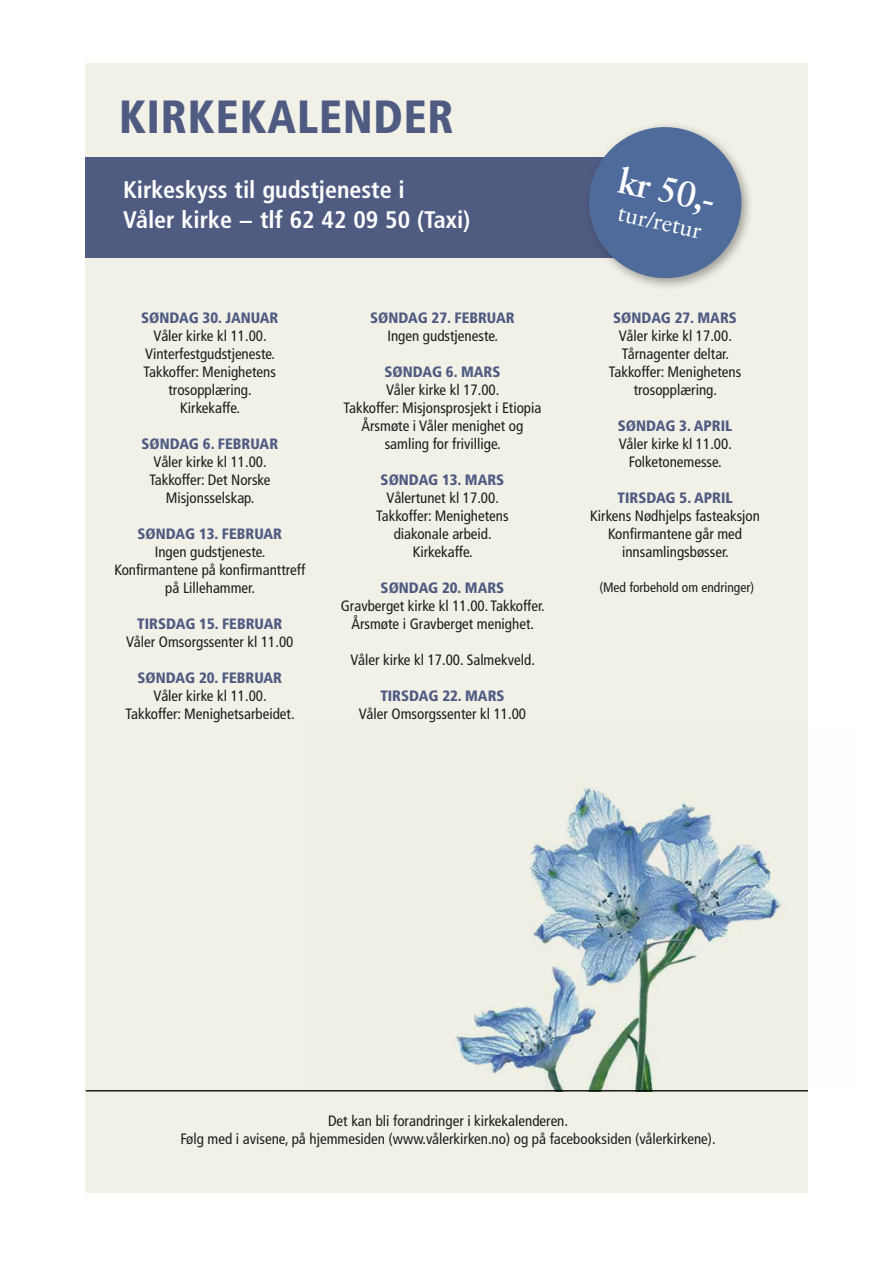
<style>
.page{position:relative;width:893px;height:1263px;background:#fff}
.page>*{position:absolute;margin:0;border:0;box-sizing:border-box;transform-origin:0 0}
.t1{font:900 condensed 46.5px "Frutiger LT Std";letter-spacing:.02em;color:#505b82;scale:.95 1}
.t2{font:700 35.85px "Sabon LT Std";color:#fff}
.t3{font:700 condensed 24px/30px "Frutiger LT Std";color:#fff}
.t4{font:23.25px "Sabon LT Std";color:#fff}
.t5{font:condensed 15px/18px "Frutiger LT Std";color:#1d1d1b;text-align:center}
.t6{font:900 condensed 15px "Frutiger LT Std";color:#505b82}
.t7{font:condensed 13.5px "Frutiger LT Std";color:#1d1d1b}
</style>
<div class="page">
<div style="left:85px;top:64px;width:723px;height:1129px;background:#f1f1e8"></div>
<div style="left:85px;top:157px;width:579px;height:100px;background:#505b82"></div>
<hr style="left:86px;top:1090px;width:722px;height:1px;background:#1d1d1b">
<svg style="left:582px;top:125px;width:167px;height:160px"></svg>
<img style="left:453px;top:787px;width:355px;height:304px">
<h1 class="t1" style="left:119px;top:89px;width:354px">KIRKEKALENDER</h1>
<h3 class="t3" style="left:123px;top:175px;width:349px">Kirkeskyss til gudstjeneste i<br>Våler kirke − tlf 62 42 09 50 (Taxi)</h3>
<p class="t6" style="left:141px;top:309px;width:139px">SØNDAG 30. JANUAR</p>
<p class="t5" style="left:144px;top:327px;width:134px">Våler kirke kl 11.00.<br>Vinterfestgudstjeneste.<br>Takkoffer: Menighetens trosopplæring.<br>Kirkekaffe.</p>
<p class="t6" style="left:141px;top:435px;width:138px">SØNDAG 6. FEBRUAR</p>
<p class="t5" style="left:149px;top:453px;width:123px">Våler kirke kl 11.00.<br>Takkoffer: Det Norske<br>Misjonsselskap.</p>
<p class="t6" style="left:138px;top:525px;width:146px">SØNDAG 13. FEBRUAR</p>
<p class="t5" style="left:114px;top:543px;width:192px">Ingen gudstjeneste.<br>Konfirmantene på konfirmanttreff på Lillehammer.</p>
<p class="t6" style="left:137px;top:615px;width:147px">TIRSDAG 15. FEBRUAR</p>
<p class="t5" style="left:126px;top:633px;width:169px">Våler Omsorgssenter kl 11.00</p>
<p class="t6" style="left:138px;top:669px;width:146px">SØNDAG 20. FEBRUAR</p>
<p class="t5" style="left:126px;top:687px;width:171px">Våler kirke kl 11.00.<br>Takkoffer: Menighetsarbeidet.</p>
<p class="t6" style="left:370px;top:309px;width:146px">SØNDAG 27. FEBRUAR</p>
<p class="t5" style="left:387px;top:327px;width:112px">Ingen gudstjeneste.</p>
<p class="t6" style="left:384px;top:363px;width:117px">SØNDAG 6. MARS</p>
<p class="t5" style="left:343px;top:381px;width:199px">Våler kirke kl 17.00.<br>Takkoffer: Misjonsprosjekt i Etiopia<br>Årsmøte i Våler menighet og samling for frivillige.</p>
<p class="t6" style="left:381px;top:471px;width:125px">SØNDAG 13. MARS</p>
<p class="t5" style="left:376px;top:489px;width:134px">Vålertunet kl 17.00.<br>Takkoffer: Menighetens diakonale arbeid.<br>Kirkekaffe.</p>
<p class="t6" style="left:381px;top:579px;width:125px">SØNDAG 20. MARS</p>
<p class="t5" style="left:341px;top:597px;width:205px">Gravberget kirke kl 11.00. Takkoffer.<br>Årsmøte i Gravberget menighet.</p>
<p class="t5" style="left:351px;top:651px;width:186px">Våler kirke kl 17.00. Salmekveld.</p>
<p class="t6" style="left:380px;top:687px;width:126px">TIRSDAG 22. MARS</p>
<p class="t5" style="left:359px;top:705px;width:169px">Våler Omsorgssenter kl 11.00</p>
<h2 class="t2" style="left:624px;top:158px;width:99px;rotate:12deg">kr 50,-</h2>
<h3 class="t4" style="left:622px;top:198px;width:87px;rotate:13deg">tur/retur</h3>
<p class="t6" style="left:613px;top:309px;width:125px">SØNDAG 27. MARS</p>
<p class="t5" style="left:609px;top:327px;width:134px">Våler kirke kl 17.00.<br>Tårnagenter deltar.<br>Takkoffer: Menighetens trosopplæring.</p>
<p class="t6" style="left:618px;top:417px;width:116px">SØNDAG 3. APRIL</p>
<p class="t5" style="left:619px;top:435px;width:115px">Våler kirke kl 11.00.<br>Folketonemesse.</p>
<p class="t6" style="left:618px;top:489px;width:117px">TIRSDAG 5. APRIL</p>
<p class="t5" style="left:590px;top:507px;width:171px">Kirkens Nødhjelps fasteaksjon<br>Konfirmantene går med innsamlingsbøsser.</p>
<p class="t7" style="left:599px;top:579px;width:156px">(Med forbehold om endringer)</p>
<p class="t5" style="left:180px;top:1112px;width:537px">Det kan bli forandringer i kirkekalenderen.<br>Følg med i avisene, på hjemmesiden (www.vålerkirken.no) og på facebooksiden (vålerkirkene).</p>
</div>
